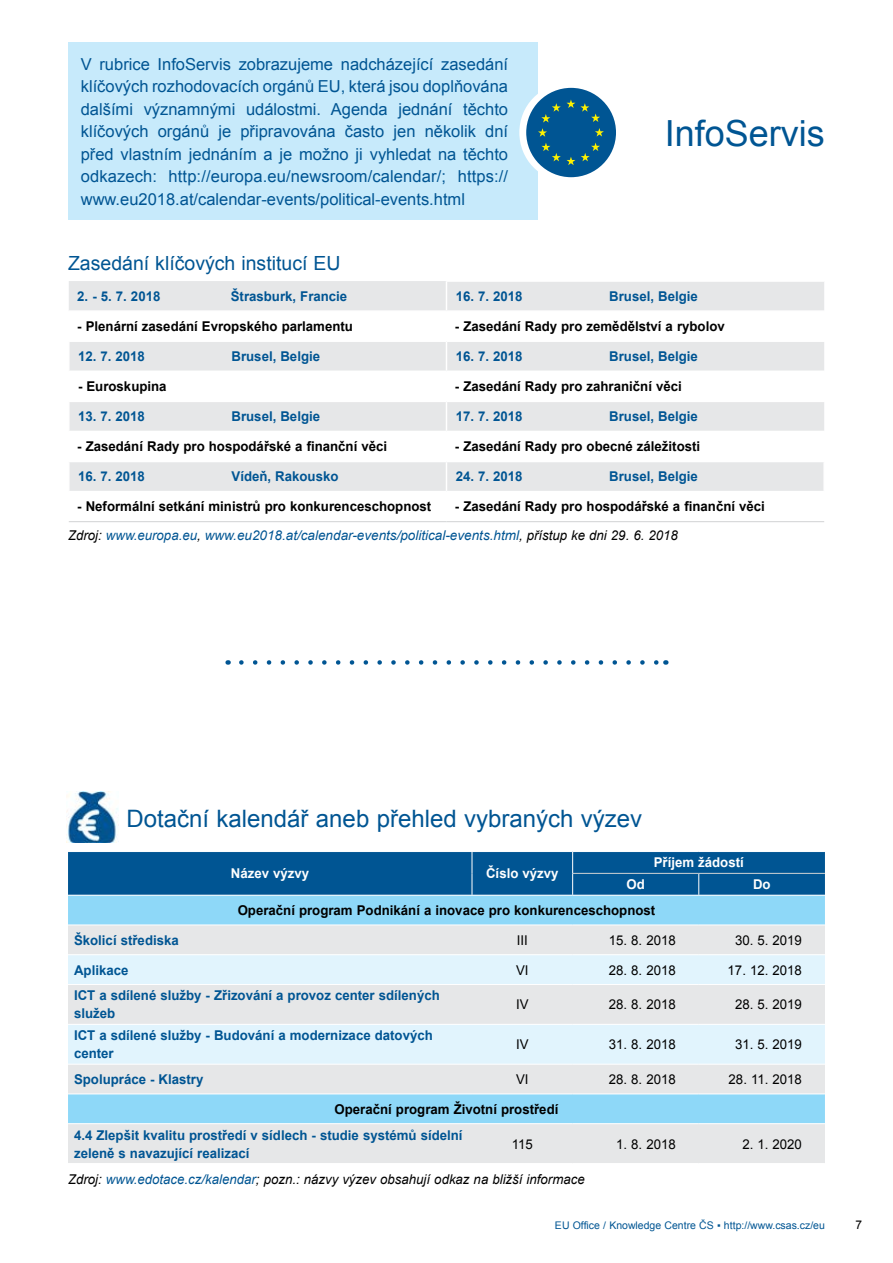
<style>
.page{position:relative;width:893px;height:1263px;background:#fff}
.page>*{position:absolute;margin:0;border:0;box-sizing:border-box;transform-origin:0 0}
.t1{font:36px "Arial";color:#005593}
.t2{font:24px "Arial";color:#005593}
.t3{font:19.5px "Arial";color:#005593}
.t4{font:16.5px/22.5px "Arial";color:#005593;text-align:justify}
.t5{font:700 13.5px/18px "Arial";color:#005593}
.t6{font:700 13.5px "Arial";color:#000}
.t7{font:italic 13.5px/29.2px "Arial";color:#005593}
.t8{font:13.5px "Arial";color:#000}
.t9{font:italic 13.5px "Arial";color:#000}
.t10{font:700 13.5px "Arial";color:#fff}
.t11{font:12px "Arial";color:#000}
.t12{font:10.5px "Arial";color:#005593}
.s1{font-weight:700;font-style:normal;color:#000}
.s2{color:#000}
.s3{color:#005593}
</style>
<div class="page">
<svg style="left:69px;top:281px;width:755px;height:210px;fill:#e6e7e8"></svg>
<hr style="left:446px;top:280px;width:378px;height:2px;background:#fff">
<hr style="left:69px;top:310px;width:377px;height:2px;background:#fff">
<hr style="left:446px;top:310px;width:379px;height:2px;background:#fff">
<hr style="left:68px;top:340px;width:378px;height:2px;background:#fff">
<hr style="left:446px;top:340px;width:379px;height:2px;background:#fff">
<hr style="left:68px;top:370px;width:378px;height:2px;background:#fff">
<hr style="left:446px;top:370px;width:379px;height:2px;background:#fff">
<hr style="left:68px;top:401px;width:378px;height:1px;background:#fff">
<hr style="left:446px;top:401px;width:379px;height:1px;background:#fff">
<hr style="left:68px;top:431px;width:378px;height:1px;background:#fff">
<hr style="left:446px;top:431px;width:379px;height:1px;background:#fff">
<hr style="left:68px;top:461px;width:378px;height:1px;background:#fff">
<hr style="left:446px;top:461px;width:379px;height:1px;background:#fff">
<svg style="left:446px;top:282px;width:1px;height:28px"></svg>
<hr style="left:823px;top:312px;width:2px;height:28px;background:#fff">
<hr style="left:68px;top:342px;width:2px;height:28px;background:#fff">
<svg style="left:446px;top:342px;width:1px;height:28px"></svg>
<hr style="left:68px;top:372px;width:2px;height:29px;background:#fff">
<hr style="left:823px;top:372px;width:2px;height:29px;background:#fff">
<hr style="left:68px;top:402px;width:2px;height:29px;background:#fff">
<svg style="left:446px;top:402px;width:1px;height:29px"></svg>
<hr style="left:823px;top:432px;width:2px;height:29px;background:#fff">
<hr style="left:68px;top:462px;width:2px;height:29px;background:#fff">
<svg style="left:446px;top:462px;width:1px;height:29px"></svg>
<hr style="left:823px;top:462px;width:2px;height:29px;background:#fff">
<hr style="left:69px;top:521px;width:377px;height:1px;background:#d1d3d4">
<hr style="left:446px;top:521px;width:378px;height:1px;background:#d1d3d4">
<div style="left:68px;top:43px;width:470px;height:177px;background:#c7eafb"></div>
<div style="left:519px;top:84px;width:93px;height:97px;background:#fff;border-radius:50%"></div>
<div style="left:526px;top:88px;width:90px;height:89px;background:#005593;border-radius:50%"></div>
<svg style="left:541px;top:143px;width:34px;height:22px"></svg>
<svg style="left:581px;top:143px;width:19px;height:18px"></svg>
<svg style="left:538px;top:99px;width:66px;height:38px"></svg>
<svg style="left:241px;top:660px;width:417px;height:5px"></svg>
<div style="left:68px;top:896px;width:757px;height:28px;background:#8ed8f8"></div>
<svg style="left:68px;top:925px;width:757px;height:238px;background:#d2e3eb"></svg>
<svg style="left:68px;top:955px;width:757px;height:109px;background:#e3eff5"></svg>
<svg style="left:68px;top:851px;width:757px;height:44px;background:#0a5b97"></svg>
<hr style="left:68px;top:954px;width:404px;height:1px;background:#fff">
<hr style="left:472px;top:954px;width:101px;height:1px;background:#fff">
<hr style="left:573px;top:954px;width:126px;height:1px;background:#fff">
<hr style="left:699px;top:954px;width:126px;height:1px;background:#fff">
<hr style="left:68px;top:984px;width:404px;height:1px;background:#fff">
<hr style="left:472px;top:984px;width:101px;height:1px;background:#fff">
<hr style="left:573px;top:984px;width:126px;height:1px;background:#fff">
<hr style="left:699px;top:984px;width:126px;height:1px;background:#fff">
<hr style="left:68px;top:1024px;width:404px;height:1px;background:#fff">
<hr style="left:472px;top:1024px;width:101px;height:1px;background:#fff">
<hr style="left:573px;top:1024px;width:126px;height:1px;background:#fff">
<hr style="left:699px;top:1024px;width:126px;height:1px;background:#fff">
<hr style="left:68px;top:1064px;width:404px;height:1px;background:#fff">
<hr style="left:472px;top:1064px;width:101px;height:1px;background:#fff">
<hr style="left:573px;top:1064px;width:126px;height:1px;background:#fff">
<hr style="left:699px;top:1064px;width:126px;height:1px;background:#fff">
<hr style="left:68px;top:1093px;width:404px;height:1px;background:#fff">
<hr style="left:472px;top:1093px;width:101px;height:1px;background:#fff">
<hr style="left:573px;top:1093px;width:126px;height:1px;background:#fff">
<hr style="left:699px;top:1093px;width:126px;height:1px;background:#fff">
<hr style="left:68px;top:1123px;width:404px;height:1px;background:#fff">
<hr style="left:472px;top:1123px;width:101px;height:1px;background:#fff">
<hr style="left:573px;top:1123px;width:126px;height:1px;background:#fff">
<hr style="left:699px;top:1123px;width:126px;height:1px;background:#fff">
<img style="left:67px;top:791px;width:51px;height:51px">
<p class="t4" style="left:81px;top:53px;width:429px">V rubrice I nfoServis zobrazujeme nadcházející zasedání klíčových rozhodovacích orgánů EU, která jsou doplňována dalšími významnými událostmi. Agenda jednání těchto klíčových orgánů je připravována často jen několik dní před vlastním jednáním a je možno ji vyhledat na těchto odkazech: http://europa.eu/newsroom/calendar/; https:// www.eu2018.at/calendar-events/political-events.html</p>
<h1 class="t1" style="left:665px;top:109px;width:162px">I nfoServis</h1>
<h3 class="t3" style="left:68px;top:250px;width:274px">Zasedání klíčových institucí EU</h3>
<p class="t5" style="left:77px;top:287px;width:85px">2. - 5. 7. 2018</p>
<p class="t5" style="left:231px;top:287px;width:118px">Štrasburk, Francie</p>
<p class="t5" style="left:456px;top:287px;width:68px">16. 7. 2018</p>
<p class="t5" style="left:609px;top:287px;width:90px">Brusel, Belgie</p>
<p class="t6" style="left:77px;top:317px;width:277px">- Plenární zasedání Evropského parlamentu</p>
<p class="t6" style="left:455px;top:317px;width:271px">- Zasedání Rady pro zemědělství a rybolov</p>
<p class="t5" style="left:78px;top:347px;width:68px">12. 7. 2018</p>
<p class="t5" style="left:232px;top:347px;width:90px">Brusel, Belgie</p>
<p class="t5" style="left:456px;top:347px;width:68px">16. 7. 2018</p>
<p class="t5" style="left:609px;top:347px;width:90px">Brusel, Belgie</p>
<p class="t6" style="left:78px;top:377px;width:90px">- Euroskupina</p>
<p class="t6" style="left:455px;top:377px;width:228px">- Zasedání Rady pro zahraniční věci</p>
<p class="t5" style="left:78px;top:408px;width:68px">13. 7. 2018</p>
<p class="t5" style="left:232px;top:408px;width:90px">Brusel, Belgie</p>
<p class="t5" style="left:456px;top:408px;width:68px">17. 7. 2018</p>
<p class="t5" style="left:609px;top:408px;width:90px">Brusel, Belgie</p>
<p class="t6" style="left:77px;top:437px;width:311px">- Zasedání Rady pro hospodářské a finanční věci</p>
<p class="t6" style="left:455px;top:437px;width:247px">- Zasedání Rady pro obecné záležitosti</p>
<p class="t5" style="left:78px;top:468px;width:68px">16. 7. 2018</p>
<p class="t5" style="left:232px;top:468px;width:108px">Vídeň, Rakousko</p>
<p class="t5" style="left:456px;top:468px;width:68px">24. 7. 2018</p>
<p class="t5" style="left:609px;top:468px;width:90px">Brusel, Belgie</p>
<p class="t6" style="left:77px;top:497px;width:355px">- Neformální setkání ministrů pro konkurenceschopnost</p>
<p class="t7" style="left:68px;top:492px;width:698px;text-indent:387px"><span class="s1">- Zasedání Rady pro hospodářské a finanční věci<br></span><span class="s2">Zdroj:</span> www.europa.eu<span class="s2">,</span> www.eu2018.at/calendar-events/political-events.html<span class="s2">, přístup ke dni 29. 6. 2018</span></p>
<h2 class="t2" style="left:126px;top:802px;width:517px">Dotační kalendář aneb přehled vybraných výzev</h2>
<p class="t10" style="left:654px;top:854px;width:92px">Příjem žádostí</p>
<p class="t10" style="left:231px;top:864px;width:80px">Název výzvy</p>
<p class="t10" style="left:486px;top:864px;width:74px">Číslo výzvy</p>
<p class="t10" style="left:626px;top:875px;width:20px">Od</p>
<p class="t10" style="left:753px;top:875px;width:19px">Do</p>
<p class="t6" style="left:238px;top:901px;width:419px">Operační program Podnikání a inovace pro konkurenceschopnost</p>
<p class="t5" style="left:74px;top:931px;width:106px">Školicí střediska</p>
<p class="t8" style="left:517px;top:931px;width:4px">III</p>
<p class="t8" style="left:609px;top:931px;width:68px">15. 8. 2018</p>
<p class="t8" style="left:735px;top:931px;width:68px">30. 5. 2019</p>
<p class="t5" style="left:74px;top:961px;width:56px">Aplikace</p>
<p class="t8" style="left:516px;top:961px;width:12px">VI</p>
<p class="t8" style="left:609px;top:961px;width:68px">28. 8. 2018</p>
<p class="t8" style="left:728px;top:961px;width:76px">17. 12. 2018</p>
<p class="t5" style="left:74px;top:987px;width:367px">ICT a sdílené služby - Zřizování a provoz center sdílených služeb</p>
<p class="t8" style="left:516px;top:996px;width:14px">IV</p>
<p class="t8" style="left:609px;top:996px;width:68px">28. 8. 2018</p>
<p class="t8" style="left:735px;top:996px;width:68px">28. 5. 2019</p>
<p class="t5" style="left:74px;top:1027px;width:360px">ICT a sdílené služby - Budování a modernizace datových center</p>
<p class="t8" style="left:516px;top:1035px;width:14px">IV</p>
<p class="t8" style="left:609px;top:1035px;width:68px">31. 8. 2018</p>
<p class="t8" style="left:735px;top:1035px;width:68px">31. 5. 2019</p>
<p class="t5" style="left:74px;top:1070px;width:131px">Spolupráce - Klastry</p>
<p class="t8" style="left:516px;top:1070px;width:12px">VI</p>
<p class="t8" style="left:609px;top:1070px;width:68px">28. 8. 2018</p>
<p class="t8" style="left:729px;top:1070px;width:75px">28. 11. 2018</p>
<p class="t6" style="left:335px;top:1100px;width:225px">Operační program Životní prostředí</p>
<p class="t5" style="left:74px;top:1126px;width:390px">4.4 Zlepšit kvalitu prostředí v sídlech - studie systémů sídelní zeleně s navazující realizací</p>
<p class="t8" style="left:512px;top:1135px;width:23px">115</p>
<p class="t8" style="left:616px;top:1135px;width:61px">1. 8. 2018</p>
<p class="t8" style="left:742px;top:1135px;width:61px">2. 1. 2020</p>
<p class="t9" style="left:68px;top:1171px;width:518px">Zdroj: <span class="s3">www.edotace.cz/kalendar</span>; pozn.: názvy výzev obsahují odkaz na bližší informace</p>
<p class="t12" style="left:555px;top:1218px;width:271px">EU Office / Knowledge Centre ČS ▪ http://www.csas.cz/eu</p>
<p class="t11" style="left:856px;top:1217px;width:8px">7</p>
</div>
